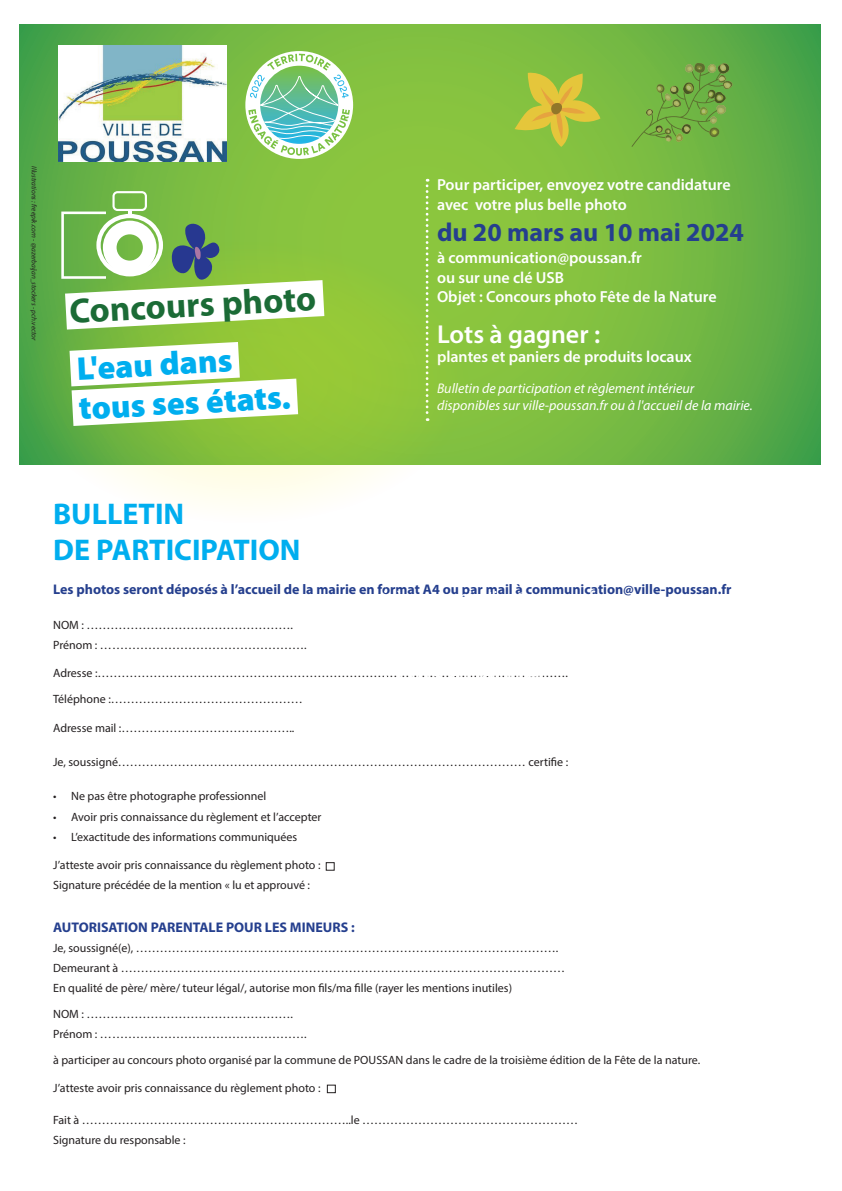
<style>
.page{position:relative;width:842px;height:1191px;background:#fff}
.page>*{position:absolute;margin:0;border:0;box-sizing:border-box;transform-origin:0 0}
.t1{font:700 35px "Myriad Pro";color:#1b6b36}
.t2{font:900 33px/39.6px "Myriad Pro";color:#00aeef}
.t3{font:700 30px/36px "Myriad Pro";color:#00aeef}
.t4{font:700 26px "Myriad Pro";color:#253f8e}
.t5{font:600 26px "Myriad Pro";color:#fff}
.t6{font:600 16px/19.2px "Myriad Pro";color:#fff}
.t7{font:700 14px "Myriad Pro";color:#253f8e}
.t8{font:italic 14px/16.8px "Myriad Pro";color:#fff}
.t9{font:12px/20.1px "Myriad Pro";color:#231f20}
.t10{font:italic 7.2px "Myriad Pro";color:#231f20}
</style>
<div class="page">
<svg style="left:20px;top:25px;width:801px;height:440px;background:#74b942"></svg>
<svg style="left:426px;top:179px;width:2px;height:119px"></svg>
<svg style="left:20px;top:240px;width:451px;height:284px"></svg>
<svg style="left:245px;top:51px;width:108px;height:108px"></svg>
<div style="left:327px;top:1084px;width:9px;height:9px;border:1px solid #231f20"></div>
<div style="left:326px;top:862px;width:9px;height:8px;border:1px solid #231f20"></div>
<svg style="left:28px;top:191px;width:333px;height:254px"></svg>
<img style="left:58px;top:45px;width:168px;height:116px">
<svg style="left:631px;top:62px;width:102px;height:85px;background:#71ac43"></svg>
<svg style="left:514px;top:72px;width:86px;height:75px;background:#aebf3d"></svg>
<p class="t10" style="left:39px;top:166px;width:176px;rotate:90deg">Illustrations : freepik.com - @azerbaijan_stockers - pch.vector</p>
<h1 class="t1" style="left:68px;top:288px;width:248px;rotate:-3deg">Concours photo</h1>
<h2 class="t2" style="left:76px;top:347px;width:213px;rotate:-3deg">L'eau dans tous ses états.</h2>
<h3 class="t6" style="left:437px;top:175px;width:295px">Pour participer, envoyez votre candidature avec votre plus belle photo</h3>
<h3 class="t4" style="left:437px;top:215px;width:308px">du 20 mars au 10 mai 2024</h3>
<h3 class="t6" style="left:437px;top:248px;width:281px">à communication@poussan.fr<br>ou sur une clé USB<br>Objet : Concours photo Fête de la Nature</h3>
<h3 class="t5" style="left:437px;top:318px;width:165px">Lots à gagner :</h3>
<h3 class="t6" style="left:437px;top:347px;width:256px">plantes et paniers de produits locaux</h3>
<p class="t8" style="left:437px;top:379px;width:317px">Bulletin de participation et règlement intérieur disponibles sur ville-poussan.fr ou à l'accueil de la mairie.</p>
<h3 class="t3" style="left:53px;top:495px;width:249px">BULLETIN<br>DE PARTICIPATION</h3>
<p class="t7" style="left:53px;top:580px;width:680px">Les photos seront déposés à l’accueil de la mairie en format A4 ou par mail à communication@ville-poussan.fr</p>
<p class="t9" style="left:53px;top:614px;width:255px">NOM : …………………………………………….<br>Prénom : …………………………………………….</p>
<p class="t9" style="left:53px;top:660px;width:516px;line-height:25.7px">Adresse :……………………………………………………………………………………………………….<br>Téléphone :…………………………………………</p>
<p class="t9" style="left:53px;top:717px;width:243px">Adresse mail :……………………………………..</p>
<p class="t9" style="left:53px;top:751px;width:516px">Je, soussigné………………………………………………………………………………………… certifie :</p>
<p class="t9" style="left:53px;top:786px;width:215px">• Ne pas être photographe professionnel</p>
<p class="t9" style="left:53px;top:806px;width:270px">• Avoir pris connaissance du règlement et l’accepter</p>
<p class="t9" style="left:53px;top:826px;width:246px">• L’exactitude des informations communiquées</p>
<p class="t9" style="left:53px;top:855px;width:269px">J’atteste avoir pris connaissance du règlement photo :<br>Signature précédée de la mention « lu et approuvé :</p>
<p class="t7" style="left:53px;top:918px;width:303px">AUTORISATION PARENTALE POUR LES MINEURS :</p>
<p class="t9" style="left:53px;top:937px;width:513px">Je, soussigné(e), …………………………………………………………………………………………….<br>Demeurant à …………………………………………………………………………………………………<br>En qualité de père/ mère/ tuteur légal/, autorise mon fils/ma fille (rayer les mentions inutiles)</p>
<p class="t9" style="left:53px;top:1003px;width:255px">NOM : …………………………………………….<br>Prénom : …………………………………………….</p>
<p class="t9" style="left:53px;top:1049px;width:648px">à participer au concours photo organisé par la commune de POUSSAN dans le cadre de la troisième édition de la Fête de la nature.</p>
<p class="t9" style="left:53px;top:1078px;width:269px">J’atteste avoir pris connaissance du règlement photo :</p>
<p class="t9" style="left:53px;top:1109px;width:527px">Fait à …………………………………………………………..le ………………………………………………<br>Signature du responsable :</p>
</div>
